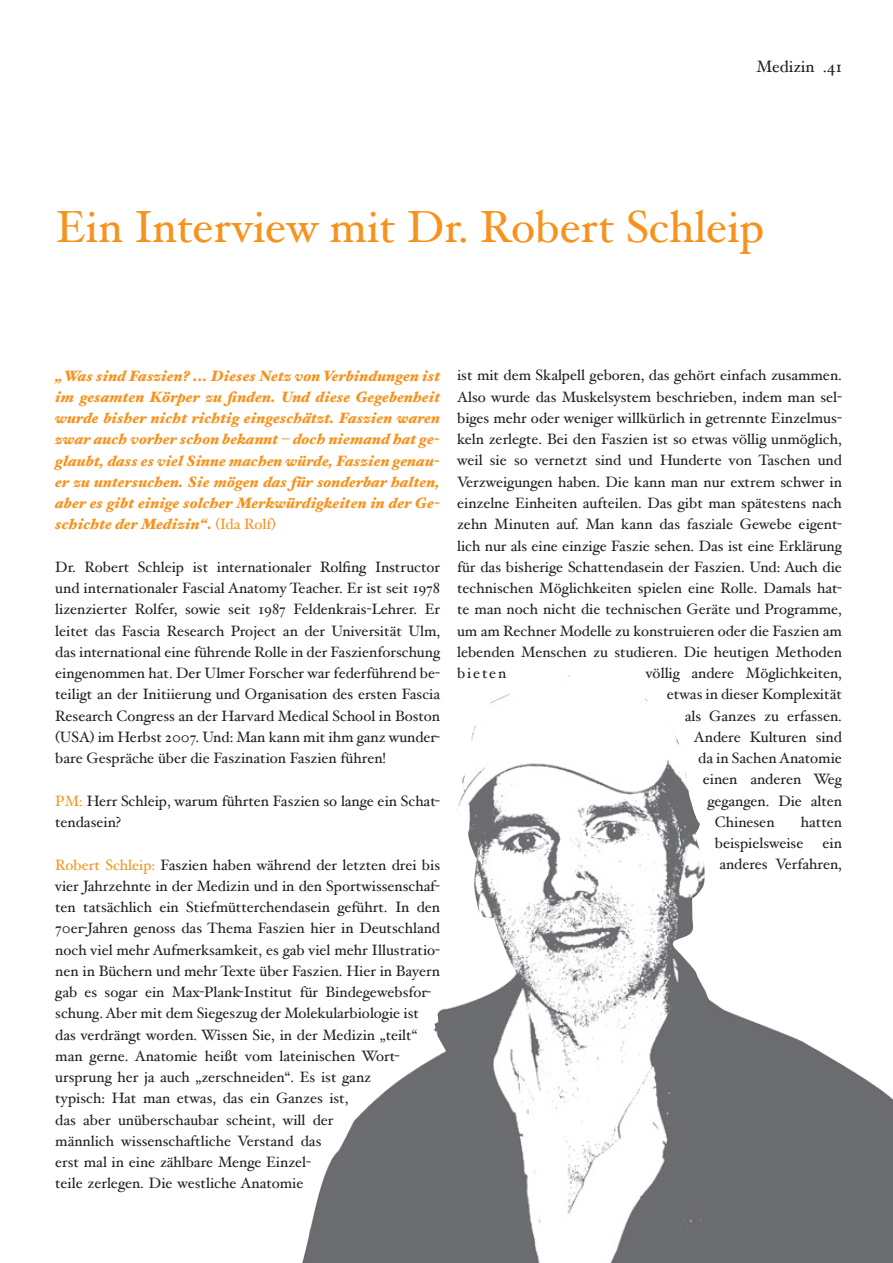
<style>
.page{position:relative;width:893px;height:1263px;background:#fff}
.page>*{position:absolute;margin:0;border:0;box-sizing:border-box;transform-origin:0 0}
.t1{font:45px "Hoefler Text";color:#f7931d}
.t2{font:16.5px "Hoefler Text";color:#231f20}
.t3{font:15px/21.3px "Hoefler Text";color:#231f20}
.t4{font:italic 900 15px/21.3px "Hoefler Text";color:#f7931d;text-align:justify}
.s1{font-weight:400;font-style:normal}
.s2{color:#f7931d}
</style>
<div class="page">
<img style="left:302px;top:675px;width:591px;height:588px">
<p class="t2" style="left:756px;top:57px;width:87px">Medizin .41</p>
<p class="t1" style="left:56px;top:200px;width:710px">Ein Interview mit Dr. Robert Schleip</p>
<p class="t4" style="left:55px;top:365px;width:386px">„Was sind Faszien? ... Dieses Netz von Verbindungen ist im gesamten Körper zu finden. Und diese Gegebenheit wurde bisher nicht richtig eingeschätzt. Faszien waren zwar auch vorher schon bekannt – doch niemand hat ge&shy;glaubt, dass es viel Sinne machen würde, Faszien genau&shy;er zu untersuchen. Sie mögen das für sonderbar halten, aber es gibt einige solcher Merkwürdigkeiten in der Ge&shy;schichte der Medizin“. <span class="s1">(Ida Rolf)</span></p>
<p class="t3" style="left:55px;top:556px;width:386px;text-align:justify">Dr. Robert Schleip ist internationaler Rolfing Instructor und internationaler Fascial Anatomy Teacher. Er ist seit 1978 lizenzierter Rolfer, sowie seit 1987 Feldenkrais-Lehrer. Er leitet das Fascia Research Project an der Universität Ulm, das international eine führende Rolle in der Faszienforschung eingenommen hat. Der Ulmer Forscher war federführend be&shy;teiligt an der Initiierung und Organisation des ersten Fascia Research Congress an der Harvard Medical School in Boston (USA) im Herbst 2007. Und: Man kann mit ihm ganz wunder&shy;bare Gespräche über die Faszination Faszien führen!</p>
<p class="t3" style="left:55px;top:790px;width:386px"><span class="s2">PM:</span> Herr Schleip, warum führten Faszien so lange ein Schat&shy;tendasein?</p>
<p class="t3" style="left:55px;top:854px;width:386px"><span class="s2">Robert Schleip:</span> Faszien haben während der letzten drei bis vier Jahrzehnte in der Medizin und in den Sportwissenschaf&shy;ten tatsächlich ein Stiefmütterchendasein geführt. In den 70er-Jahren genoss das Thema Faszien hier in Deutschland noch viel mehr Aufmerksamkeit, es gab viel mehr Illustratio&shy;nen in Büchern und mehr Texte über Faszien. Hier in Bayern gab es sogar ein Max-Plank-Institut für Bindegewebsfor&shy;schung. Aber mit dem Siegeszug der Molekularbiologie ist das verdrängt worden. Wissen Sie, in der Medizin „teilt“ man gerne. Anatomie heißt vom lateinischen Wort&shy;ursprung her ja auch „zerschneiden“. Es ist ganz<br>typisch: Hat man etwas, das ein Ganzes ist,<br>das aber unüberschaubar scheint, will der<br>männlich wissenschaftliche Verstand das<br>erst mal in eine zählbare Menge Einzel-<br>teile zerlegen. Die westliche Anatomie</p>
<p class="t3" style="left:457px;top:365px;width:386px;text-align:justify">ist mit dem Skalpell geboren, das gehört einfach zusammen.<br>Also wurde das Muskelsystem beschrieben, indem man sel&shy;biges mehr oder weniger willkürlich in getrennte Einzelmus&shy;keln zerlegte. Bei den Faszien ist so etwas völlig unmöglich, weil sie so vernetzt sind und Hunderte von Taschen und Verzweigungen haben. Die kann man nur extrem schwer in einzelne Einheiten aufteilen. Das gibt man spätestens nach zehn Minuten auf. Man kann das fasziale Gewebe eigent&shy;lich nur als eine einzige Faszie sehen. Das ist eine Erklärung für das bisherige Schattendasein der Faszien. Und: Auch die technischen Möglichkeiten spielen eine Rolle. Damals hat&shy;te man noch nicht die technischen Geräte und Programme, um am Rechner Modelle zu konstruieren oder die Faszien am lebenden Menschen zu studieren. Die heutigen Methoden bieten</p>
<p class="t3" style="left:646px;top:662px;width:198px">völlig andere Möglichkeiten,</p>
<p class="t3" style="left:667px;top:683px;width:177px">etwas in dieser Komplexität</p>
<p class="t3" style="left:685px;top:705px;width:159px">als Ganzes zu erfassen.</p>
<p class="t3" style="left:694px;top:726px;width:150px">Andere Kulturen sind</p>
<p class="t3" style="left:698px;top:747px;width:145px">da in Sachen Anatomie</p>
<p class="t3" style="left:703px;top:768px;width:141px">einen anderen Weg</p>
<p class="t3" style="left:707px;top:790px;width:136px">gegangen. Die alten</p>
<p class="t3" style="left:715px;top:811px;width:61px">Chinesen</p>
<p class="t3" style="left:715px;top:811px;width:129px;text-indent:86px">hatten beispielsweise</p>
<p class="t3" style="left:719px;top:832px;width:124px;text-align:right">ein<br>anderes Verfahren,</p>
</div>
